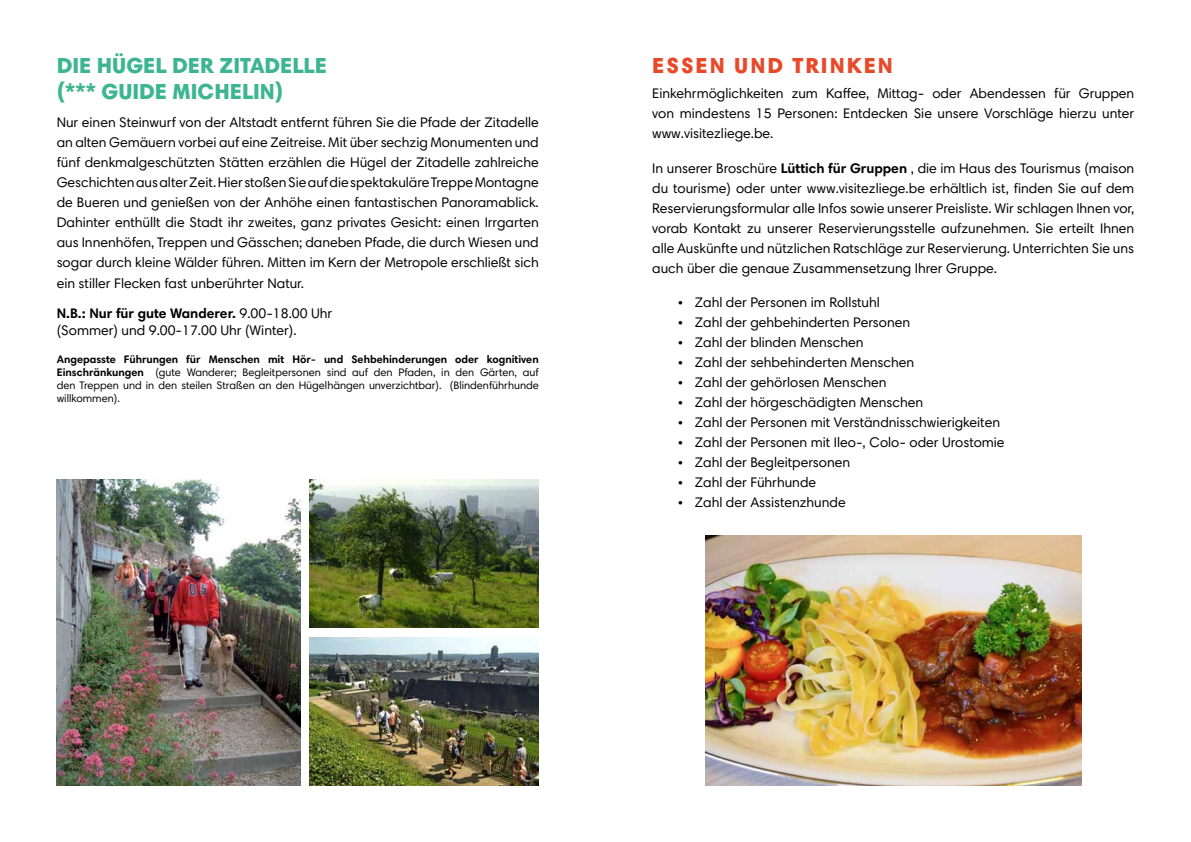
<style>
.page{position:relative;width:1191px;height:842px;background:#fff}
.page>*{position:absolute;margin:0;border:0;box-sizing:border-box;transform-origin:0 0}
.t1{font:900 22px/26.4px "Harmonia Sans Pro Cyr";color:#3db690}
.t2{font:900 22px "Harmonia Sans Pro Cyr";letter-spacing:.09em;color:#e84929}
.t3{font:14px/20px "Harmonia Sans Pro Cyr";color:#000;text-align:justify}
.t4{font:11px/13.2px "Harmonia Sans Pro Cyr";color:#000;text-align:justify}
.s1{font-weight:700}
</style>
<div class="page">
<img style="left:57px;top:480px;width:244px;height:305px">
<img style="left:309px;top:480px;width:230px;height:148px">
<img style="left:309px;top:637px;width:230px;height:148px">
<img style="left:705px;top:536px;width:376px;height:249px">
<h1 class="t1" style="left:57px;top:51px;width:272px">DIE HÜGEL DER ZITADELLE (*** GUIDE</h1>
<h1 class="t1" style="left:173px;top:78px;width:31px">MICHELIN</h1>
<h1 class="t1" style="left:275px;top:78px;width:10px">)</h1>
<p class="t3" style="left:57px;top:112px;width:483px">Nur einen Steinwurf von der Altstadt entfernt führen Sie die Pfade der Zitadelle an alten Gemäuern vorbei auf eine Zeitreise. Mit über sechzig Monumenten und fünf denkmalgeschützten Stätten erzählen die Hügel der Zitadelle zahlreiche Geschichten aus alter Zeit. Hier stoßen Sie auf die spektakuläre Treppe Montagne de Bueren und genießen von der Anhöhe einen fantastischen Panoramablick.<br>Dahinter enthüllt die Stadt ihr zweites, ganz privates Gesicht: einen Irrgarten aus Innenhöfen, Treppen und Gässchen; daneben Pfade, die durch Wiesen und sogar durch kleine Wälder führen. Mitten im Kern der Metropole erschließt sich ein stiller Flecken fast unberührter Natur.</p>
<p class="t3" style="left:57px;top:305px;width:277px;line-height:16.8px"><span class="s1">N.B.: Nur für gute Wanderer.</span> 9.00-18.00 Uhr (Sommer) und 9.00-17.00 Uhr (Winter).</p>
<p class="t4" style="left:57px;top:352px;width:483px"><span class="s1">Angepasste Führungen für Menschen mit Hör- und Sehbehinderungen oder kognitiven Einschränkungen</span> (gute Wanderer; Begleitpersonen sind auf den Pfaden, in den Gärten, auf den Treppen und in den steilen Straßen an den Hügelhängen unverzichtbar). (Blindenführhunde willkommen).</p>
<h1 class="t2" style="left:652px;top:51px;width:242px">ESSEN UND TRINKEN</h1>
<p class="t3" style="left:652px;top:83px;width:483px">Einkehrmöglichkeiten zum Kaffee, Mittag- oder Abendessen für Gruppen von mindestens 15 Personen: Entdecken Sie unsere Vorschläge hierzu unter www.visitezliege.be.</p>
<p class="t3" style="left:652px;top:158px;width:483px">In unserer Broschüre <span class="s1">Lüttich für Gruppen</span> , die im Haus des Tourismus (maison du tourisme) oder unter www.visitezliege.be erhältlich ist, finden Sie auf dem Reservierungsformular alle Infos sowie unserer Preisliste. Wir schlagen Ihnen vor, vorab Kontakt zu unserer Reservierungsstelle aufzunehmen. Sie erteilt Ihnen alle Auskünfte und nützlichen Ratschläge zur Reservierung. Unterrichten Sie uns auch über die genaue Zusammensetzung Ihrer Gruppe.</p>
<p class="t3" style="left:677px;top:292px;width:204px">• Zahl der Personen im Rollstuhl</p>
<p class="t3" style="left:677px;top:312px;width:234px">• Zahl der gehbehinderten Personen</p>
<p class="t3" style="left:677px;top:332px;width:187px">• Zahl der blinden Menschen</p>
<p class="t3" style="left:677px;top:352px;width:238px">• Zahl der sehbehinderten Menschen</p>
<p class="t3" style="left:677px;top:372px;width:210px">• Zahl der gehörlosen Menschen</p>
<p class="t3" style="left:677px;top:392px;width:247px">• Zahl der hörgeschädigten Menschen</p>
<p class="t3" style="left:677px;top:412px;width:324px">• Zahl der Personen mit Verständnisschwierigkeiten</p>
<p class="t3" style="left:677px;top:432px;width:328px">• Zahl der Personen mit Ileo-, Colo- oder Urostomie</p>
<p class="t3" style="left:677px;top:452px;width:174px">• Zahl der Begleitpersonen</p>
<p class="t3" style="left:677px;top:472px;width:140px">• Zahl der Führhunde</p>
<p class="t3" style="left:677px;top:492px;width:169px">• Zahl der Assistenzhunde</p>
</div>
